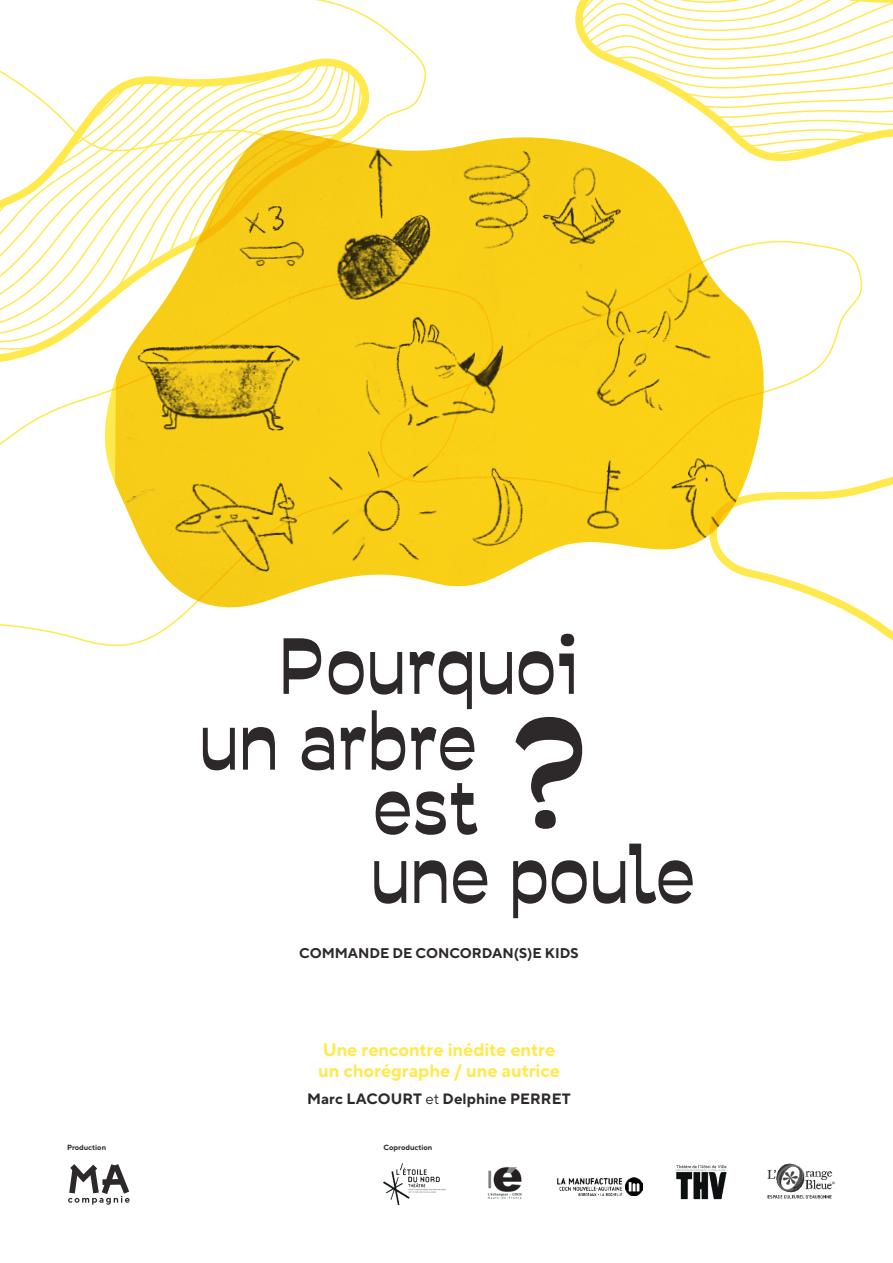
<style>
.page{position:relative;width:893px;height:1263px;background:#fff}
.page>*{position:absolute;margin:0;border:0;box-sizing:border-box;transform-origin:0 0}
.t1{font:149.7px "Savate";color:#2d292a}
.t2{font:76.05px/75.8px "Savate";letter-spacing:-.015em;color:#2d292a}
.t3{font:700 18px/21.6px "TT Norms Pro";color:#ffe94d}
.t4{font:700 15px "TT Norms Pro";letter-spacing:.005em;color:#2d292a}
.t5{font:700 14.1px "TT Norms Pro";color:#2d292a}
.t6{font:700 7.5px "TT Norms Pro";color:#2d292a}
.s1{font-weight:400}
</style>
<div class="page">
<svg style="left:784px;top:240px;width:79px;height:147px"></svg>
<svg style="left:784px;top:476px;width:109px;height:165px"></svg>
<svg style="left:315px;top:0;width:111px;height:121px"></svg>
<svg style="left:0;top:43px;width:377px;height:319px"></svg>
<svg style="left:575px;top:0;width:318px;height:161px"></svg>
<svg style="left:68px;top:1164px;width:62px;height:41px"></svg>
<div style="left:102px;top:1179px;width:20px;height:6px;background:#2d292a"></div>
<img style="left:557px;top:1177px;width:85px;height:18px">
<img style="left:487px;top:1167px;width:35px;height:32px">
<img style="left:384px;top:1164px;width:61px;height:41px">
<img style="left:676px;top:1165px;width:51px;height:35px">
<img style="left:767px;top:1163px;width:68px;height:36px">
<svg style="left:95px;top:121px;width:18px;height:357px"></svg>
<img style="left:113px;top:121px;width:671px;height:504px">
<h2 class="t2" style="left:199px;top:627px;width:383px;text-indent:77px">Pourquoi un arbre</h2>
<h2 class="t2" style="left:370px;top:771px;width:327px;line-height:68.8px">est<br>une poule</h2>
<h1 class="t1" style="left:509px;top:678px;width:81px">?</h1>
<p class="t5" style="left:299px;top:942px;width:281px">COMMANDE DE CONCORDAN(S)E KIDS</p>
<p class="t3" style="left:318px;top:1039px;width:243px">Une rencontre inédite entre un chorégraphe / une autrice</p>
<p class="t4" style="left:307px;top:1088px;width:265px">Marc LACOURT <span class="s1">et</span> Delphine PERRET</p>
<p class="t6" style="left:67px;top:1141px;width:41px">Production</p>
<p class="t6" style="left:384px;top:1141px;width:50px">Coproduction</p>
</div>
